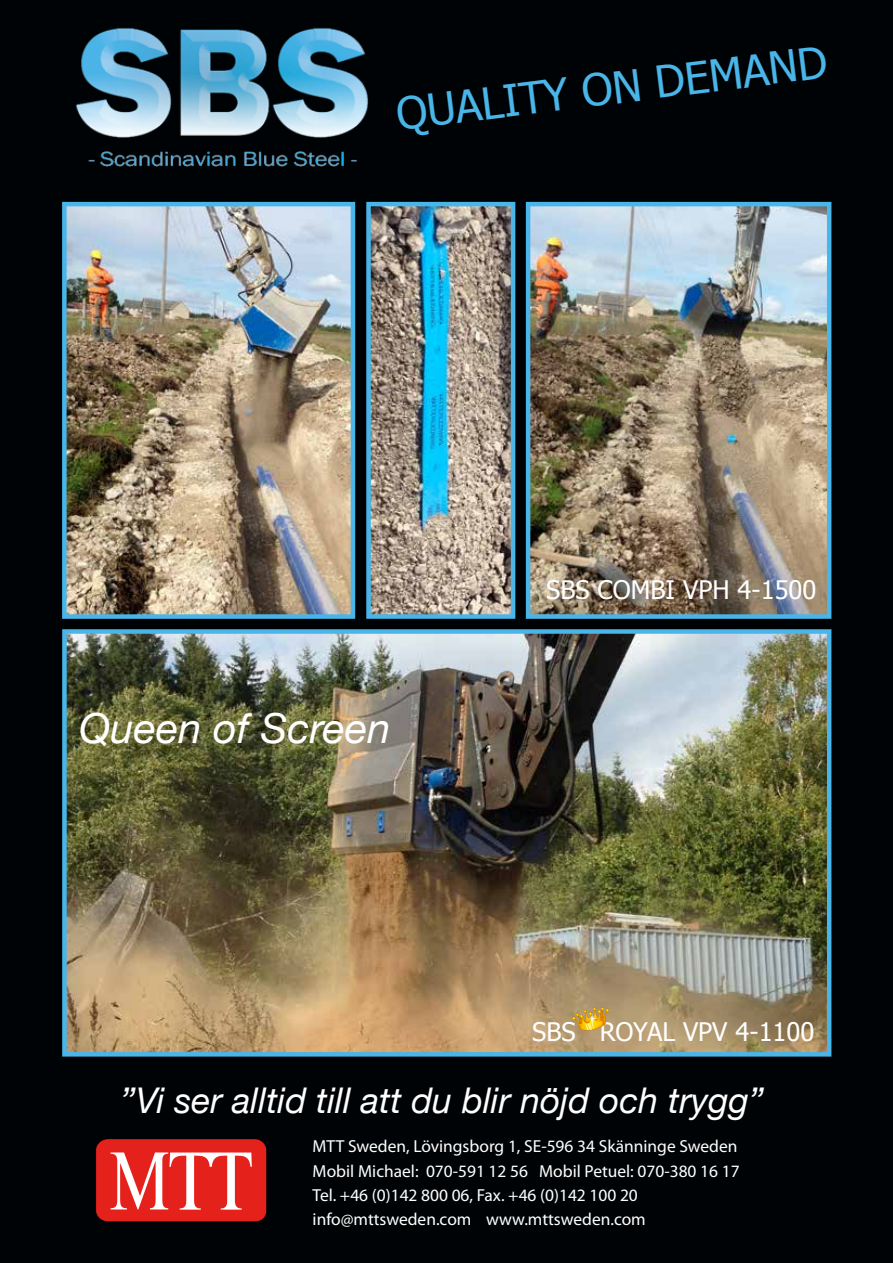
<style>
.page{position:relative;width:893px;height:1263px;background:#000305}
.page>*{position:absolute;margin:0;border:0;box-sizing:border-box;transform-origin:0 0}
.t1{font:43.8px "Tahoma";color:#49b5e8}
.t2{font:italic 41.55px "Helvetica Neue";color:#fff}
.t3{font:italic 35.4px "Helvetica Neue";color:#fff}
.t4{font:25.5px "Tahoma";color:#fff}
.t5{font:17.4px/24.3px "Myriad Pro";color:#fff}
</style>
<div class="page">
<img style="left:75px;top:27px;width:293px;height:140px">
<img style="left:67px;top:634px;width:759px;height:417px">
<div style="left:62px;top:629px;width:769px;height:427px;border:4px solid #49b5e8"></div>
<svg style="left:96px;top:1139px;width:170px;height:82px;background:#e74743"></svg>
<img style="left:67px;top:207px;width:283px;height:407px">
<div style="left:62px;top:202px;width:293px;height:417px;border:4px solid #49b5e8"></div>
<img style="left:531px;top:207px;width:295px;height:407px">
<div style="left:526px;top:202px;width:305px;height:417px;border:4px solid #49b5e8"></div>
<img style="left:371px;top:207px;width:139px;height:407px">
<div style="left:366px;top:202px;width:149px;height:417px;border:4px solid #49b5e8"></div>
<svg style="left:572px;top:1007px;width:37px;height:23px"></svg>
<h1 class="t1" style="left:393px;top:87px;width:435px;rotate:-7deg">QUALITY ON DEMAND</h1>
<h2 class="t2" style="left:79px;top:698px;width:313px">Queen of Screen</h2>
<h3 class="t4" style="left:546px;top:573px;width:272px">SBS COMBI VPH 4-1500</h3>
<h3 class="t4" style="left:532px;top:1015px;width:284px">SBS ROYAL VPV 4-1100</h3>
<h3 class="t3" style="left:121px;top:1075px;width:645px">”Vi ser alltid till att du blir nöjd och trygg”</h3>
<p class="t5" style="left:313px;top:1134px;width:429px">MTT Sweden, Lövingsborg 1, SE-596 34 Skänninge Sweden Mobil Michael: 070-591 12 56 Mobil Petuel: 070-380 16 17<br>Tel. +46 (0)142 800 06, Fax. +46 (0)142 100 20 info@mttsweden.com www.mttsweden.com</p>
</div>
